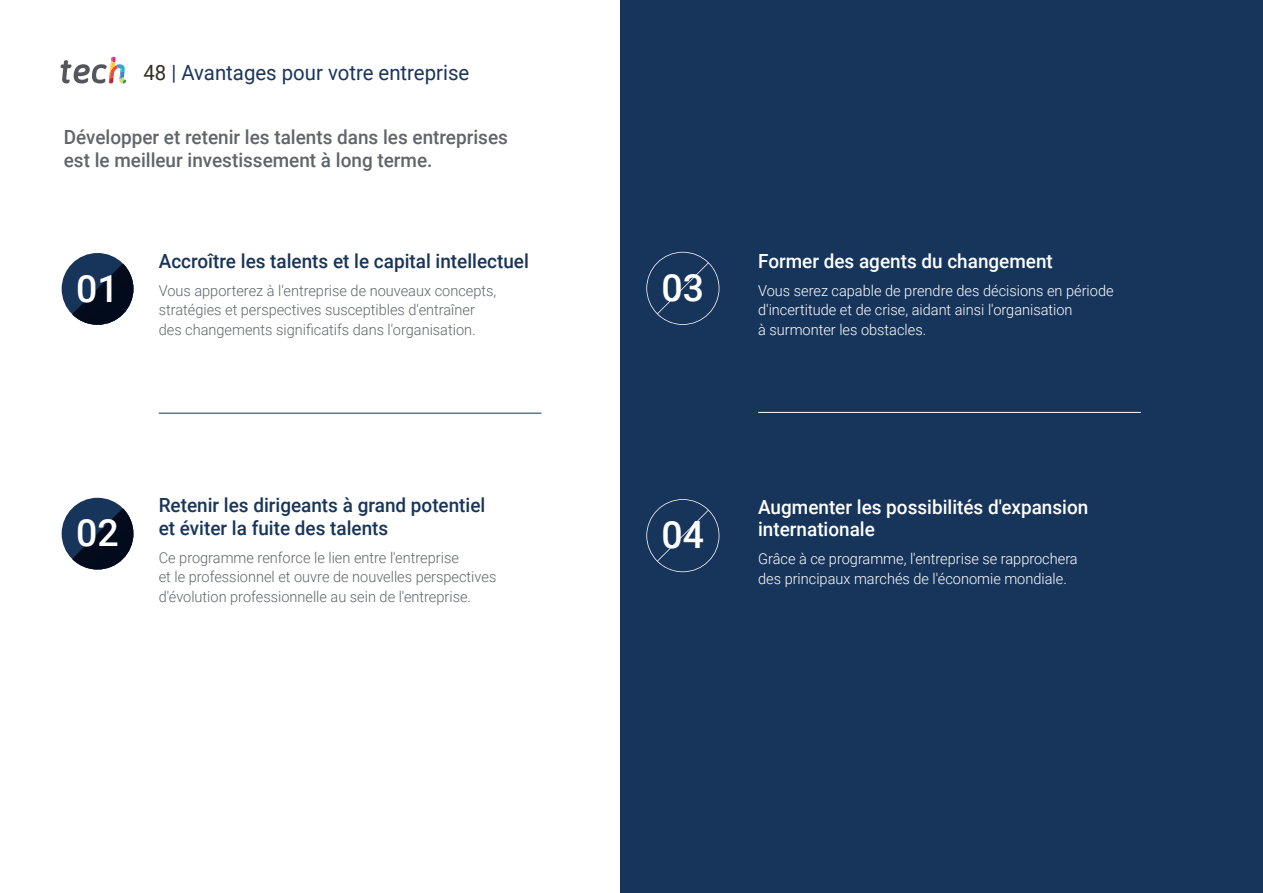
<style>
.page{position:relative;width:1263px;height:893px;background:#fff}
.page>*{position:absolute;margin:0;border:0;box-sizing:border-box;transform-origin:0 0}
.t1{font:500 37.5px "Roboto";color:#fff}
.t2{font:21px "Roboto";color:#1a355c}
.t3{font:500 19.5px/22.5px "Roboto";color:#17355b}
.t4{font:500 19.5px/22.5px "Roboto";color:#61646a}
.t5{font:500 19.5px/22.5px "Roboto";color:#fff}
.t6{font:300 15px/19.5px "Roboto";color:#61646a}
.t7{font:300 15px/19.5px "Roboto";color:#fff}
.s1{color:#312e20}
</style>
<div class="page">
<div style="left:621px;top:0;width:642px;height:893px;background:#17355b"></div>
<hr style="left:159px;top:413px;width:382px;height:1px;background:#17355b">
<hr style="left:758px;top:412px;width:383px;height:1px;background:#fff">
<svg style="left:646px;top:499px;width:73px;height:73px"></svg>
<svg style="left:646px;top:252px;width:73px;height:73px"></svg>
<svg style="left:61px;top:57px;width:65px;height:27px"></svg>
<div style="left:62px;top:253px;width:71px;height:72px;background:#17355b;border-radius:50%"></div>
<div style="left:62px;top:498px;width:71px;height:72px;background:#17355b;border-radius:50%"></div>
<svg style="left:72px;top:264px;width:61px;height:61px"></svg>
<svg style="left:72px;top:508px;width:61px;height:62px"></svg>
<h2 class="t2" style="left:144px;top:57px;width:327px"><span class="s1">48</span> | Avantages pour votre entreprise</h2>
<h3 class="t4" style="left:64px;top:125px;width:446px">Développer et retenir les talents dans les entreprises est le meilleur investissement à long terme.</h3>
<h1 class="t1" style="left:76px;top:262px;width:44px">01</h1>
<h3 class="t3" style="left:159px;top:249px;width:372px">Accroître les talents et le capital intellectuel</h3>
<p class="t6" style="left:159px;top:280px;width:339px">Vous apporterez à l'entreprise de nouveaux concepts, stratégies et perspectives susceptibles d'entraîner des changements significatifs dans l'organisation.</p>
<h1 class="t1" style="left:76px;top:507px;width:44px">02</h1>
<h3 class="t3" style="left:159px;top:493px;width:328px">Retenir les dirigeants à grand potentiel et éviter la fuite des talents</h3>
<p class="t6" style="left:159px;top:547px;width:339px">Ce programme renforce le lien entre l'entreprise<br>et le professionnel et ouvre de nouvelles perspectives d'évolution professionnelle au sein de l'entreprise.</p>
<h1 class="t1" style="left:662px;top:261px;width:44px">03</h1>
<h3 class="t5" style="left:758px;top:249px;width:296px">Former des agents du changement</h3>
<p class="t7" style="left:758px;top:280px;width:357px">Vous serez capable de prendre des décisions en période d'incertitude et de crise, aidant ainsi l'organisation<br>à surmonter les obstacles.</p>
<h1 class="t1" style="left:662px;top:509px;width:44px">04</h1>
<h3 class="t5" style="left:758px;top:495px;width:332px">Augmenter les possibilités d'expansion internationale</h3>
<p class="t7" style="left:758px;top:549px;width:321px">Grâce à ce programme, l'entreprise se rapprochera des principaux marchés de l'économie mondiale.</p>
</div>
